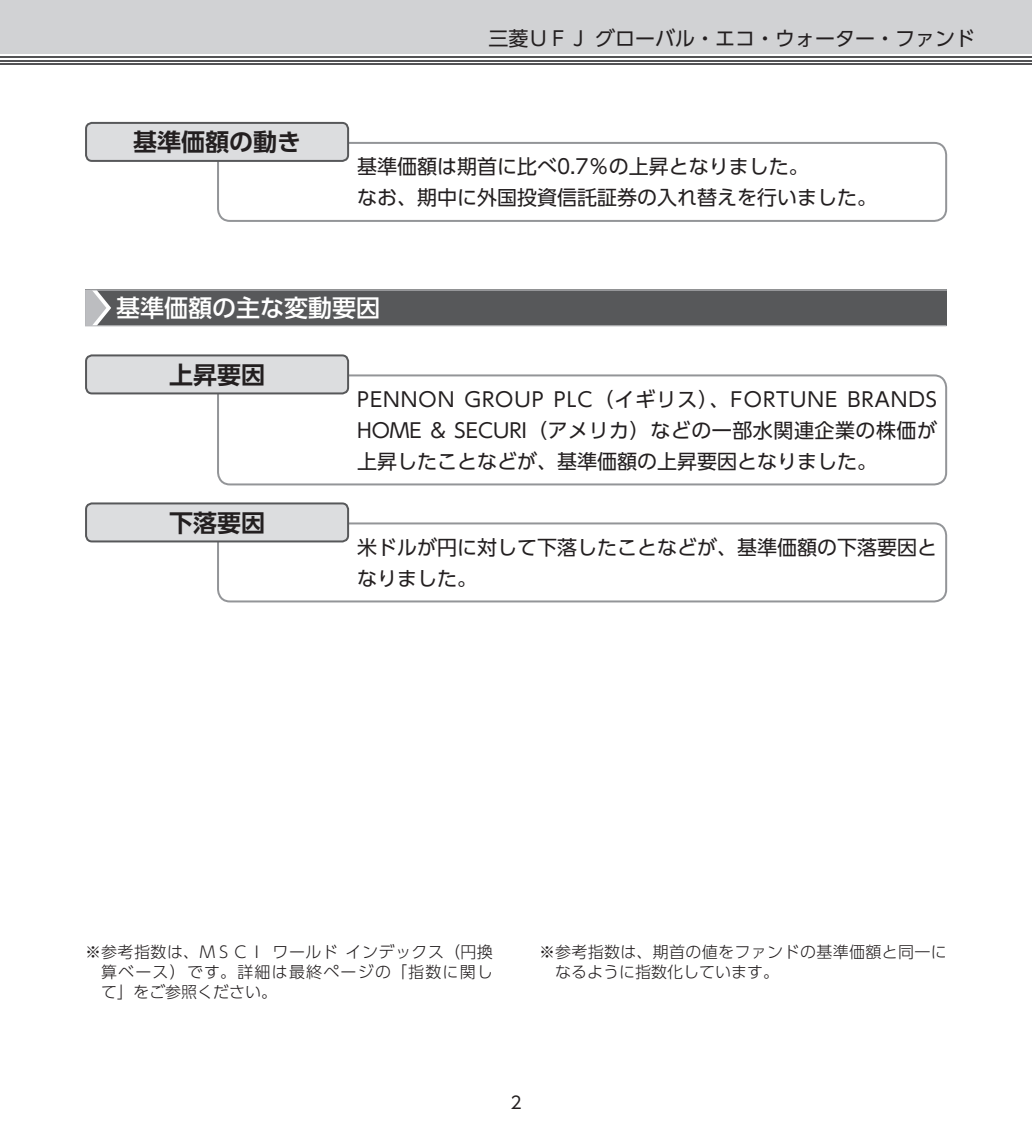
<style>
.page{position:relative;width:1032px;height:1134px;background:#fff}
.page>*{position:absolute;margin:0;border:0;box-sizing:border-box;transform-origin:0 0}
.t1{font:24px "UD Shin Go Pro De Bold 90 msp RKSJ H";color:#231f20}
.t2{font:24px "UD Shin Go Pro Medium 90 msp RKSJ H";color:#fff}
.t3{font:20px/31px "UD Shin Go Pro Regular 90 msp RKSJ H";color:#231f20}
.t4{font:17px "UD Shin Go Pro Regular 90 msp RKSJ H";color:#231f20}
.t5{font:16px/20px "UD Shin Go Pro Light 90 msp RKSJ H";letter-spacing:.02em;color:#231f20;text-align:justify}
</style>
<div class="page">
<div style="left:0;top:0;width:1032px;height:54px;background:#d1d2d4"></div>
<hr style="left:0;top:63px;width:1032px;height:2px;background:#535355">
<hr style="left:0;top:60px;width:1032px;height:1px;background:#535355">
<hr style="left:0;top:56px;width:1032px;height:2px;background:#535355">
<div style="left:85px;top:290px;width:862px;height:36px;background:#57585a"></div>
<hr style="left:85px;top:325px;width:861px;height:1px;background:#bcbdc0">
<hr style="left:85px;top:289px;width:862px;height:2px;background:#bcbdc0">
<svg style="left:85px;top:290px;width:26px;height:36px"></svg>
<div style="left:217px;top:142px;width:730px;height:80px;border:2px solid #939598;border-radius:12px"></div>
<div style="left:86px;top:123px;width:262px;height:38px;background:#dcdddf;border-radius:6px"></div>
<div style="left:85px;top:122px;width:264px;height:40px;border:2px solid #57585a;border-radius:6px"></div>
<div style="left:217px;top:374px;width:730px;height:111px;border:2px solid #939598;border-radius:12px"></div>
<div style="left:86px;top:355px;width:262px;height:38px;background:#dcdddf;border-radius:6px"></div>
<div style="left:85px;top:354px;width:264px;height:40px;border:2px solid #57585a;border-radius:6px"></div>
<div style="left:217px;top:522px;width:730px;height:80px;border:2px solid #939598;border-radius:12px"></div>
<div style="left:86px;top:503px;width:262px;height:38px;background:#dcdddf;border-radius:6px"></div>
<div style="left:85px;top:502px;width:264px;height:40px;border:2px solid #57585a;border-radius:6px"></div>
<p class="t1" style="left:133px;top:133px;width:170px">基準価額の動き</p>
<p class="t3" style="left:488px;top:26px;width:488px">三菱ＵＦＪ グローバル・エコ・ウォーター・ファンド</p>
<p class="t3" style="left:357px;top:154px;width:521px">基準価額は期首に比べ0.7％の上昇となりました。<br>なお、期中に外国投資信託証券の入れ替えを行いました。</p>
<p class="t2" style="left:116px;top:299px;width:266px">基準価額の主な変動要因</p>
<p class="t1" style="left:169px;top:365px;width:98px">上昇要因</p>
<p class="t1" style="left:169px;top:513px;width:98px">下落要因</p>
<p class="t3" style="left:357px;top:386px;width:582px;text-align:justify">PENNON GROUP PLC（イギリス）、FORTUNE BRANDS HOME &amp; SECURI（アメリカ）などの一部水関連企業の株価が上昇したことなどが、基準価額の上昇要因となりました。</p>
<p class="t3" style="left:357px;top:534px;width:581px">米ドルが円に対して下落したことなどが、基準価額の下落要因となりました。</p>
<p class="t5" style="left:101px;top:944px;width:393px;text-indent:-16px">※ 参考指数は、ＭＳＣＩ ワールド インデックス（円換算ベース）です。詳細は最終ページの「指数に関して」をご参照ください。</p>
<p class="t5" style="left:555px;top:944px;width:393px;text-indent:-16px">※ 参考指数は、期首の値をファンドの基準価額と同一になるように指数化しています。</p>
<p class="t4" style="left:510px;top:1096px;width:13px">2</p>
</div>
